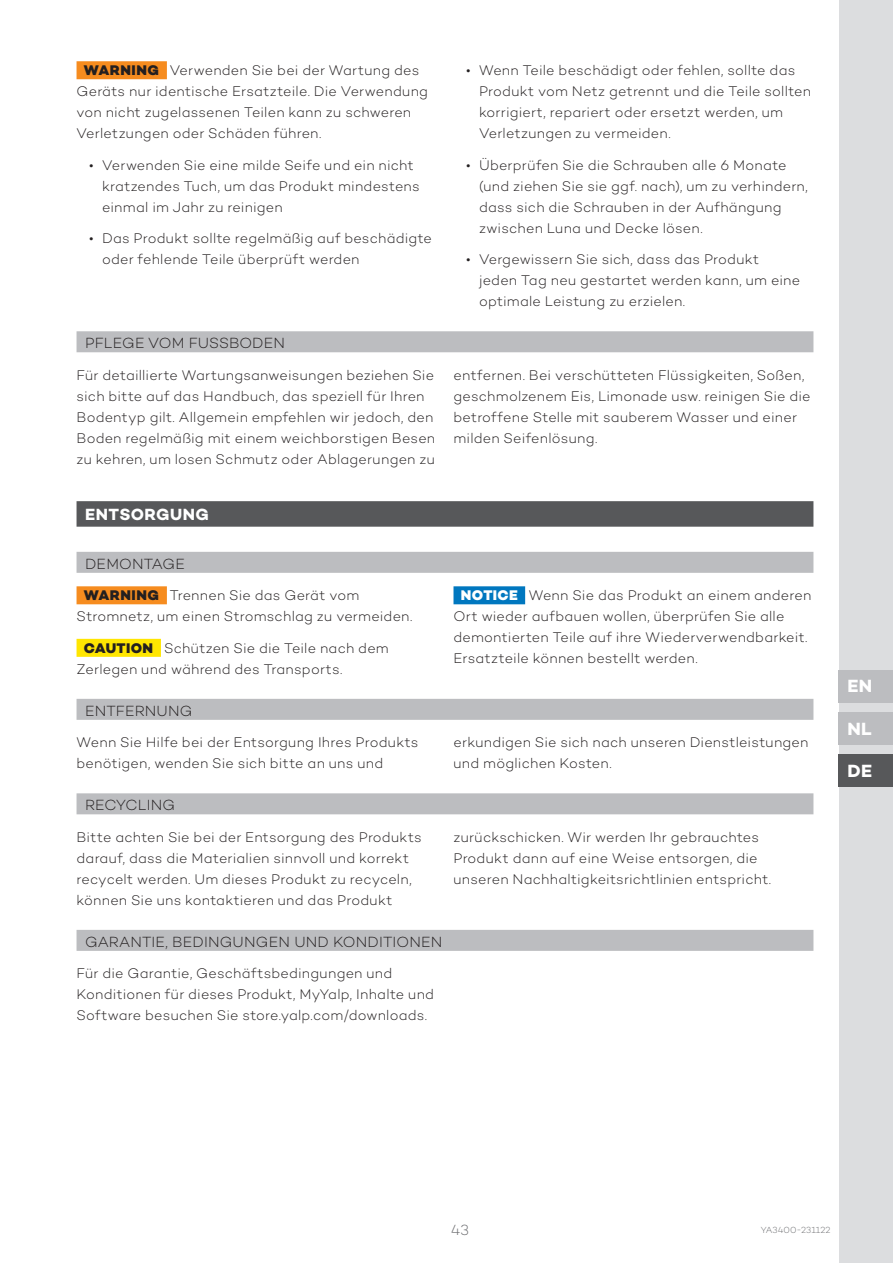
<style>
.page{position:relative;width:893px;height:1263px;background:#fff}
.page>*{position:absolute;margin:0;border:0;box-sizing:border-box;transform-origin:0 0}
.t1{font:700 18px "Campton";color:#fff}
.t2{font:700 16.5px "Campton";letter-spacing:.025em;color:#fff}
.t3{font:300 15px "Campton";letter-spacing:.01em;color:#231f20}
.t4{font:300 15px "Campton";color:#6c6d70}
.t5{font:300 14.25px/21px "Campton";letter-spacing:.01em;color:#231f20}
.t6{font:300 9px "Campton";color:#6c6d70}
.s1{font-weight:800}
.s2{font-weight:800;color:#fff}
</style>
<div class="page">
<div style="left:839px;top:0;width:54px;height:1263px;background:#dcdddf"></div>
<div style="left:839px;top:670px;width:54px;height:32px;background:#bcbdc0"></div>
<div style="left:839px;top:712px;width:54px;height:32px;background:#bcbdc0"></div>
<div style="left:839px;top:754px;width:54px;height:33px;background:#57585a"></div>
<div style="left:77px;top:61px;width:90px;height:18px;background:#f68c1f"></div>
<div style="left:77px;top:331px;width:736px;height:21px;background:#bcbdc0"></div>
<div style="left:77px;top:501px;width:736px;height:26px;background:#57585a"></div>
<div style="left:77px;top:552px;width:736px;height:21px;background:#bcbdc0"></div>
<div style="left:77px;top:586px;width:90px;height:18px;background:#f68c1f"></div>
<div style="left:77px;top:639px;width:84px;height:18px;background:#ffe601"></div>
<div style="left:453px;top:586px;width:72px;height:18px;background:#0077bf"></div>
<div style="left:77px;top:699px;width:736px;height:21px;background:#bcbdc0"></div>
<div style="left:77px;top:793px;width:736px;height:21px;background:#bcbdc0"></div>
<div style="left:77px;top:930px;width:736px;height:21px;background:#bcbdc0"></div>
<p class="t5" style="left:77px;top:59px;width:353px;text-indent:7px"><span class="s1">WARNING</span> Verwenden Sie bei der Wartung des Geräts nur identische Ersatzteile. Die Verwendung von nicht zugelassenen Teilen kann zu schweren Verletzungen oder Schäden führen.</p>
<p class="t5" style="left:102px;top:154px;width:319px;text-indent:-13px">• Verwenden Sie eine milde Seife und ein nicht kratzendes Tuch, um das Produkt mindestens einmal im Jahr zu reinigen</p>
<p class="t5" style="left:102px;top:227px;width:331px;text-indent:-13px">• Das Produkt sollte regelmäßig auf beschädigte oder fehlende Teile überprüft werden</p>
<p class="t5" style="left:479px;top:59px;width:334px;text-indent:-13px">• Wenn Teile beschädigt oder fehlen, sollte das Produkt vom Netz getrennt und die Teile sollten korrigiert, repariert oder ersetzt werden, um Verletzungen zu vermeiden.</p>
<p class="t5" style="left:479px;top:154px;width:330px;text-indent:-13px">• Überprüfen Sie die Schrauben alle 6 Monate (und ziehen Sie sie ggf. nach), um zu verhindern, dass sich die Schrauben in der Aufhängung zwischen Luna und Decke lösen.</p>
<p class="t5" style="left:479px;top:248px;width:323px;text-indent:-13px">• Vergewissern Sie sich, dass das Produkt jeden Tag neu gestartet werden kann, um eine optimale Leistung zu erzielen.</p>
<p class="t3" style="left:85px;top:334px;width:202px">PFLEGE VOM FUSSBODEN</p>
<p class="t5" style="left:77px;top:364px;width:360px">Für detaillierte Wartungsanweisungen beziehen Sie sich bitte auf das Handbuch, das speziell für Ihren Bodentyp gilt. Allgemein empfehlen wir jedoch, den Boden regelmäßig mit einem weichborstigen Besen zu kehren, um losen Schmutz oder Ablagerungen zu</p>
<p class="t5" style="left:453px;top:364px;width:358px">entfernen. Bei verschütteten Flüssigkeiten, Soßen, geschmolzenem Eis, Limonade usw. reinigen Sie die betroffene Stelle mit sauberem Wasser und einer milden Seifenlösung.</p>
<p class="t2" style="left:85px;top:504px;width:125px">ENTSORGUNG</p>
<p class="t3" style="left:85px;top:554px;width:101px">DEMONTAGE</p>
<p class="t5" style="left:77px;top:584px;width:337px;text-indent:7px"><span class="s1">WARNING</span> Trennen Sie das Gerät vom<br>Stromnetz, um einen Stromschlag zu vermeiden.</p>
<p class="t5" style="left:77px;top:637px;width:314px;text-indent:7px"><span class="s1">CAUTION</span> Schützen Sie die Teile nach dem<br>Zerlegen und während des Transports.</p>
<p class="t5" style="left:453px;top:584px;width:359px;text-indent:7px"><span class="s2">NOTICE</span> Wenn Sie das Produkt an einem anderen Ort wieder aufbauen wollen, überprüfen Sie alle demontierten Teile auf ihre Wiederverwendbarkeit.<br>Ersatzteile können bestellt werden.</p>
<p class="t3" style="left:85px;top:701px;width:109px">ENTFERNUNG</p>
<p class="t5" style="left:77px;top:731px;width:343px">Wenn Sie Hilfe bei der Entsorgung Ihres Produkts benötigen, wenden Sie sich bitte an uns und</p>
<p class="t5" style="left:453px;top:731px;width:356px">erkundigen Sie sich nach unseren Dienstleistungen und möglichen Kosten.</p>
<p class="t3" style="left:85px;top:796px;width:91px">RECYCLING</p>
<p class="t5" style="left:77px;top:826px;width:347px">Bitte achten Sie bei der Entsorgung des Produkts darauf, dass die Materialien sinnvoll und korrekt recycelt werden. Um dieses Produkt zu recyceln, können Sie uns kontaktieren und das Produkt</p>
<p class="t5" style="left:453px;top:826px;width:319px">zurückschicken. Wir werden Ihr gebrauchtes<br>Produkt dann auf eine Weise entsorgen, die unseren Nachhaltigkeitsrichtlinien entspricht.</p>
<p class="t3" style="left:85px;top:932px;width:359px">GARANTIE, BEDINGUNGEN UND KONDITIONEN</p>
<p class="t5" style="left:77px;top:962px;width:359px">Für die Garantie, Geschäftsbedingungen und<br>Konditionen für dieses Produkt, MyYalp, Inhalte und<br>Software besuchen Sie store.yalp.com/downloads.</p>
<p class="t1" style="left:848px;top:675px;width:26px">EN</p>
<p class="t1" style="left:848px;top:717px;width:26px">NL</p>
<p class="t1" style="left:848px;top:759px;width:26px">DE</p>
<p class="t4" style="left:451px;top:1221px;width:20px">43</p>
<p class="t6" style="left:761px;top:1225px;width:71px">YA3400-231122</p>
</div>
